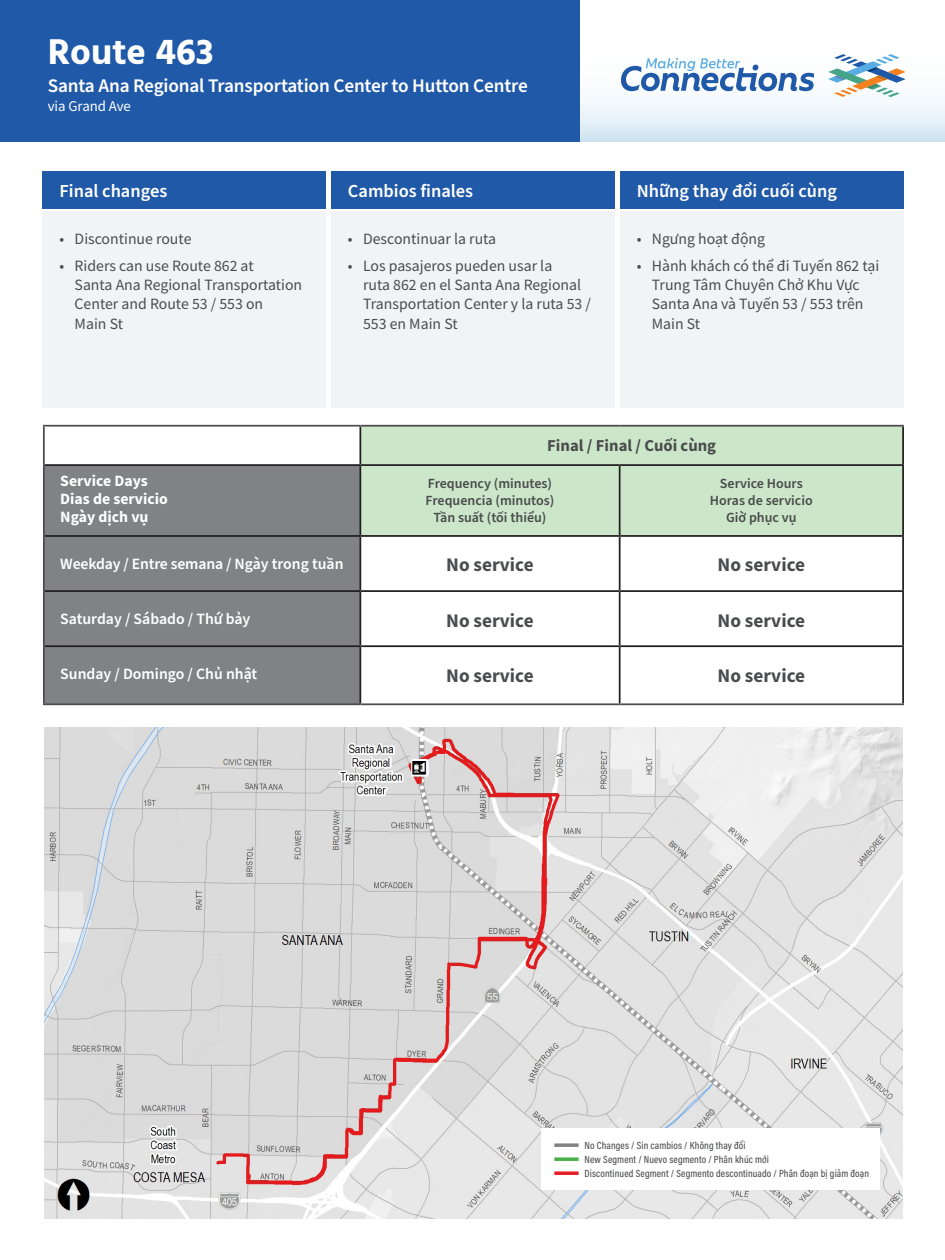
<style>
.page{position:relative;width:945px;height:1260px;background:#fff}
.page>*{position:absolute;margin:0;border:0;box-sizing:border-box;transform-origin:0 0}
.t1{font:700 36.75px "Hind";color:#fff}
.t2{font:700 19.25px "Source Sans Pro";color:#4b4c4d}
.t3{font:600 19.25px "Source Sans Pro";letter-spacing:-.01em;color:#fff}
.t4{font:600 18.38px "Source Sans Pro";color:#fff}
.t5{font:700 16.62px "Source Sans Pro";color:#4b4c4d}
.t6{font:15.75px/19.2px "Source Sans Pro";color:#4b4c4d}
.t7{font:600 15.75px "Source Sans Pro";color:#fff}
.t8{font:700 15.75px/18.4px "Source Sans Pro";color:#fff}
.t9{font:14.88px "Source Sans Pro";letter-spacing:-.005em;color:#fff}
.t10{font:600 14px/16.8px "Source Sans Pro";color:#4b4c4d;text-align:center}
.t11{font:500 10.5px "Acumin Pro Cond";letter-spacing:.01em;color:#4b4c4d}
</style>
<div class="page">
<svg style="left:580px;top:57px;width:365px;height:85px"></svg>
<div style="left:0;top:0;width:580px;height:142px;background:#2059a8"></div>
<svg style="left:621px;top:58px;width:193px;height:33px"></svg>
<svg style="left:828px;top:54px;width:78px;height:43px"></svg>
<div style="left:42px;top:212px;width:284px;height:196px;background:#f2f3f4"></div>
<div style="left:42px;top:171px;width:284px;height:37px;background:#2059a8"></div>
<div style="left:331px;top:212px;width:284px;height:196px;background:#f2f3f4"></div>
<div style="left:331px;top:171px;width:284px;height:37px;background:#2059a8"></div>
<div style="left:620px;top:212px;width:284px;height:196px;background:#f2f3f4"></div>
<div style="left:620px;top:171px;width:284px;height:37px;background:#2059a8"></div>
<img style="left:44px;top:728px;width:859px;height:491px">
<div style="left:541px;top:1128px;width:338px;height:61px;background:#fff"></div>
<svg style="left:554px;top:1157px;width:25px;height:4px"></svg>
<svg style="left:554px;top:1171px;width:25px;height:4px"></svg>
<svg style="left:554px;top:1143px;width:25px;height:4px"></svg>
<div style="left:361px;top:427px;width:541px;height:108px;background:#cce6ca"></div>
<div style="left:45px;top:466px;width:314px;height:237px;background:#808285"></div>
<hr style="left:902px;top:427px;width:2px;height:37px;background:#231f20">
<hr style="left:360px;top:464px;width:260px;height:2px;background:#231f20">
<hr style="left:620px;top:464px;width:284px;height:2px;background:#231f20">
<hr style="left:619px;top:466px;width:2px;height:69px;background:#231f20">
<hr style="left:902px;top:466px;width:2px;height:69px;background:#231f20">
<hr style="left:360px;top:535px;width:260px;height:2px;background:#231f20">
<hr style="left:620px;top:535px;width:284px;height:2px;background:#231f20">
<hr style="left:619px;top:537px;width:2px;height:53px;background:#231f20">
<hr style="left:902px;top:537px;width:2px;height:53px;background:#231f20">
<hr style="left:360px;top:590px;width:260px;height:2px;background:#231f20">
<hr style="left:620px;top:590px;width:284px;height:2px;background:#231f20">
<hr style="left:619px;top:592px;width:2px;height:53px;background:#231f20">
<hr style="left:902px;top:592px;width:2px;height:53px;background:#231f20">
<hr style="left:360px;top:645px;width:260px;height:2px;background:#231f20">
<hr style="left:359px;top:647px;width:2px;height:56px;background:#231f20">
<hr style="left:620px;top:645px;width:284px;height:2px;background:#231f20">
<hr style="left:619px;top:647px;width:2px;height:56px;background:#231f20">
<hr style="left:902px;top:647px;width:2px;height:56px;background:#231f20">
<hr style="left:359px;top:592px;width:2px;height:53px;background:#231f20">
<hr style="left:45px;top:645px;width:315px;height:2px;background:#231f20">
<hr style="left:359px;top:537px;width:2px;height:53px;background:#231f20">
<hr style="left:45px;top:590px;width:315px;height:2px;background:#231f20">
<hr style="left:359px;top:466px;width:2px;height:69px;background:#231f20">
<hr style="left:45px;top:535px;width:315px;height:2px;background:#231f20">
<hr style="left:359px;top:427px;width:2px;height:37px;background:#231f20">
<hr style="left:45px;top:464px;width:315px;height:2px;background:#231f20">
<hr style="left:43px;top:425px;width:317px;height:2px;background:#4b4c4d">
<hr style="left:43px;top:427px;width:2px;height:38px;background:#4b4c4d">
<hr style="left:360px;top:425px;width:260px;height:2px;background:#4b4c4d">
<hr style="left:620px;top:425px;width:284px;height:2px;background:#4b4c4d">
<hr style="left:43px;top:465px;width:2px;height:71px;background:#4b4c4d">
<hr style="left:43px;top:536px;width:2px;height:55px;background:#4b4c4d">
<hr style="left:43px;top:591px;width:2px;height:55px;background:#4b4c4d">
<hr style="left:43px;top:646px;width:2px;height:57px;background:#4b4c4d">
<hr style="left:43px;top:703px;width:317px;height:2px;background:#4b4c4d">
<hr style="left:360px;top:703px;width:260px;height:2px;background:#4b4c4d">
<hr style="left:620px;top:703px;width:284px;height:2px;background:#4b4c4d">
<h1 class="t1" style="left:48px;top:29px;width:167px">Route 463</h1>
<h2 class="t3" style="left:48px;top:72px;width:482px">Santa Ana Regional Transportation Center to Hutton Centre</h2>
<p class="t9" style="left:48px;top:96px;width:85px">via Grand Ave</p>
<p class="t4" style="left:60px;top:178px;width:109px">Final changes</p>
<p class="t4" style="left:348px;top:178px;width:127px">Cambios finales</p>
<p class="t4" style="left:637px;top:178px;width:202px">Những thay đổi cuối cùng</p>
<p class="t6" style="left:637px;top:229px;width:130px">• Ngưng hoạt động</p>
<p class="t6" style="left:652px;top:256px;width:229px;text-indent:-15px">• Hành khách có thể đi Tuyến 862 tại<br>Trung Tâm Chuyên Chở Khu Vực<br>Santa Ana và Tuyến 53 / 553 trên<br>Main St</p>
<p class="t6" style="left:348px;top:229px;width:150px">• Descontinuar la ruta</p>
<p class="t6" style="left:348px;top:256px;width:206px">• Los pasajeros pueden usar la</p>
<p class="t6" style="left:363px;top:275px;width:229px">ruta 862 en el Santa Ana Regional<br>Transportation Center y la ruta 53 /<br>553 en Main St</p>
<p class="t6" style="left:60px;top:229px;width:133px">• Discontinue route</p>
<p class="t6" style="left:60px;top:256px;width:196px">• Riders can use Route 862 at</p>
<p class="t6" style="left:75px;top:275px;width:229px">Santa Ana Regional Transportation<br>Center and Route 53 / 553 on<br>Main St</p>
<p class="t5" style="left:547px;top:435px;width:170px">Final / Final / Cuối cùng</p>
<p class="t8" style="left:60px;top:471px;width:109px">Service Days<br>Dias de servicio<br>Ngày dịch vụ</p>
<p class="t10" style="left:426px;top:476px;width:130px">Frequency (minutes)<br>Frequencia (minutos)<br>Tần suất (tối thiểu)</p>
<p class="t10" style="left:710px;top:476px;width:104px">Service Hours<br>Horas de servicio<br>Giờ phục vụ</p>
<p class="t7" style="left:60px;top:553px;width:285px">Weekday / Entre semana / Ngày trong tuần</p>
<h2 class="t2" style="left:446px;top:552px;width:89px">No service</h2>
<h2 class="t2" style="left:718px;top:552px;width:89px">No service</h2>
<p class="t7" style="left:60px;top:608px;width:192px">Saturday / Sábado / Thứ bảy</p>
<h2 class="t2" style="left:446px;top:607px;width:89px">No service</h2>
<h2 class="t2" style="left:718px;top:607px;width:89px">No service</h2>
<p class="t7" style="left:60px;top:663px;width:198px">Sunday / Domingo / Chủ nhật</p>
<h2 class="t2" style="left:446px;top:662px;width:89px">No service</h2>
<h2 class="t2" style="left:718px;top:662px;width:89px">No service</h2>
<p class="t11" style="left:585px;top:1138px;width:162px">No Changes / Sin cambios / Không thay đổi</p>
<p class="t11" style="left:585px;top:1152px;width:186px">New Segment / Nuevo segmento / Phân khúc mới</p>
<p class="t11" style="left:585px;top:1166px;width:286px">Discontinued Segment / Segmento descontinuado / Phân đoạn bị giảm đoạn</p>
</div>
